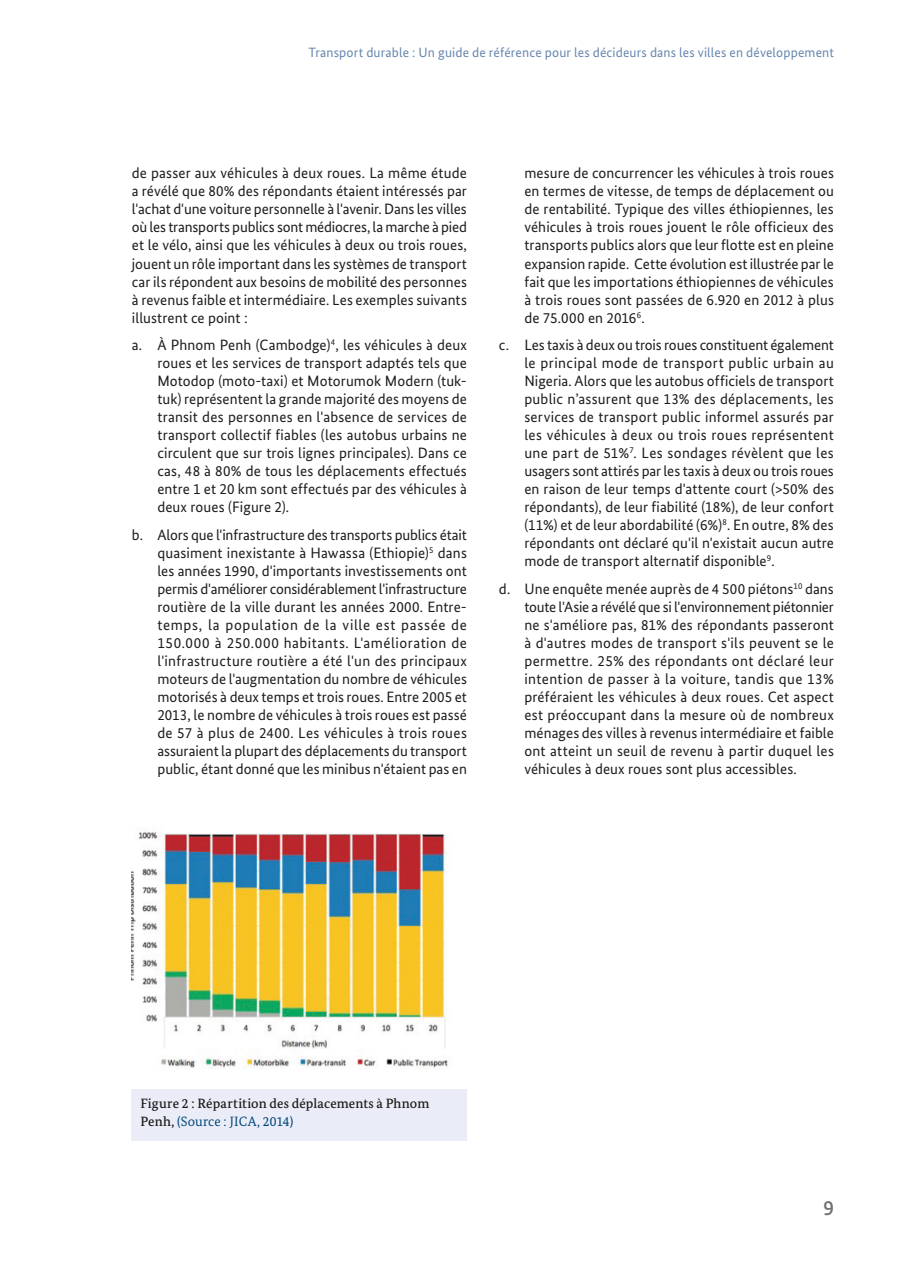
<style>
.page{position:relative;width:902px;height:1272px;background:#fff}
.page>*{position:absolute;margin:0;border:0;box-sizing:border-box;transform-origin:0 0}
.t1{font:500 21px "Bundes Sans";color:#70706f}
.t2{font:15px/18px "Bundes Sans";letter-spacing:.005em;color:#1d1d1b;text-align:justify}
.t3{font:13.5px "Bundes Sans";letter-spacing:.01em;color:#6687af}
.t4{font:500 13.5px/18px "Bundes Serif";letter-spacing:.01em;color:#1d1d1b}
.s1{font-weight:400;color:#004678}
</style>
<div class="page">
<div style="left:132px;top:1089px;width:335px;height:52px;background:#eaedf8"></div>
<img style="left:132px;top:831px;width:316px;height:238px">
<p class="t3" style="left:308px;top:44px;width:526px">Transport durable : Un guide de référence pour les décideurs dans les villes en développement</p>
<p class="t2" style="left:132px;top:164px;width:336px">de passer aux véhicules à deux roues. La même étude a révélé que 80% des répondants étaient intéressés par l'achat d'une voiture personnelle à l'avenir. Dans les villes où les transports publics sont médiocres, la marche à pied et le vélo, ainsi que les véhicules à deux ou trois roues, jouent un rôle important dans les systèmes de transport car ils répondent aux besoins de mobilité des personnes à revenus faible et intermédiaire. Les exemples suivants illustrent ce point :</p>
<p class="t2" style="left:157px;top:336px;width:311px;text-indent:-26px">a. À Phnom Penh (Cambodge)<sup>4</sup>, les véhicules à deux roues et les services de transport adaptés tels que Motodop (moto-taxi) et Motorumok Modern (tuk&shy;tuk) représentent la grande majorité des moyens de transit des personnes en l'absence de services de transport collectif fiables (les autobus urbains ne circulent que sur trois lignes principales). Dans ce cas, 48 à 80% de tous les déplacements effectués entre 1 et 20 km sont effectués par des véhicules à deux roues (Figure 2).</p>
<p class="t2" style="left:157px;top:526px;width:311px;text-indent:-26px">b. Alors que l'infrastructure des transports publics était quasiment inexistante à Hawassa (Ethiopie)<sup>5</sup> dans les années 1990, d'importants investissements ont permis d'améliorer considérablement l'infrastructure routière de la ville durant les années 2000. Entre&shy;temps, la population de la ville est passée de 150.000 à 250.000 habitants. L'amélioration de l'infrastructure routière a été l'un des principaux moteurs de l'augmentation du nombre de véhicules motorisés à deux temps et trois roues. Entre 2005 et 2013, le nombre de véhicules à trois roues est passé de 57 à plus de 2400. Les véhicules à trois roues assuraient la plupart des déplacements du transport public, étant donné que les minibus n'étaient pas en</p>
<p class="t2" style="left:524px;top:164px;width:311px">mesure de concurrencer les véhicules à trois roues en termes de vitesse, de temps de déplacement ou de rentabilité. Typique des villes éthiopiennes, les véhicules à trois roues jouent le rôle officieux des transports publics alors que leur flotte est en pleine expansion rapide. Cette évolution est illustrée par le fait que les importations éthiopiennes de véhicules à trois roues sont passées de 6.920 en 2012 à plus de 75.000 en 2016<sup>6</sup>.</p>
<p class="t2" style="left:524px;top:336px;width:311px;text-indent:-26px">c. Les taxis à deux ou trois roues constituent également le principal mode de transport public urbain au Nigeria. Alors que les autobus officiels de transport public n’assurent que 13% des déplacements, les services de transport public informel assurés par les véhicules à deux ou trois roues représentent une part de 51%<sup>7</sup>. Les sondages révèlent que les usagers sont attirés par les taxis à deux ou trois roues en raison de leur temps d'attente court (&gt;50% des répondants), de leur fiabilité (18%), de leur confort (11%) et de leur abordabilité (6%)<sup>8</sup>. En outre, 8% des répondants ont déclaré qu'il n'existait aucun autre mode de transport alternatif disponible<sup>9</sup>.</p>
<p class="t2" style="left:524px;top:580px;width:311px;text-indent:-26px">d. Une enquête menée auprès de 4 500 piétons<sup>10</sup> dans toute l'Asie a révélé que si l'environnement piétonnier ne s'améliore pas, 81% des répondants passeront à d'autres modes de transport s'ils peuvent se le permettre. 25% des répondants ont déclaré leur intention de passer à la voiture, tandis que 13% préféraient les véhicules à deux roues. Cet aspect est préoccupant dans la mesure où de nombreux ménages des villes à revenus intermédiaire et faible ont atteint un seuil de revenu à partir duquel les véhicules à deux roues sont plus accessibles.</p>
<p class="t4" style="left:140px;top:1094px;width:290px">Figure 2 : Répartition des déplacements à Phnom<br>Penh, <span class="s1">(Source : JICA, 2014)</span></p>
<h1 class="t1" style="left:823px;top:1194px;width:12px">9</h1>
</div>
